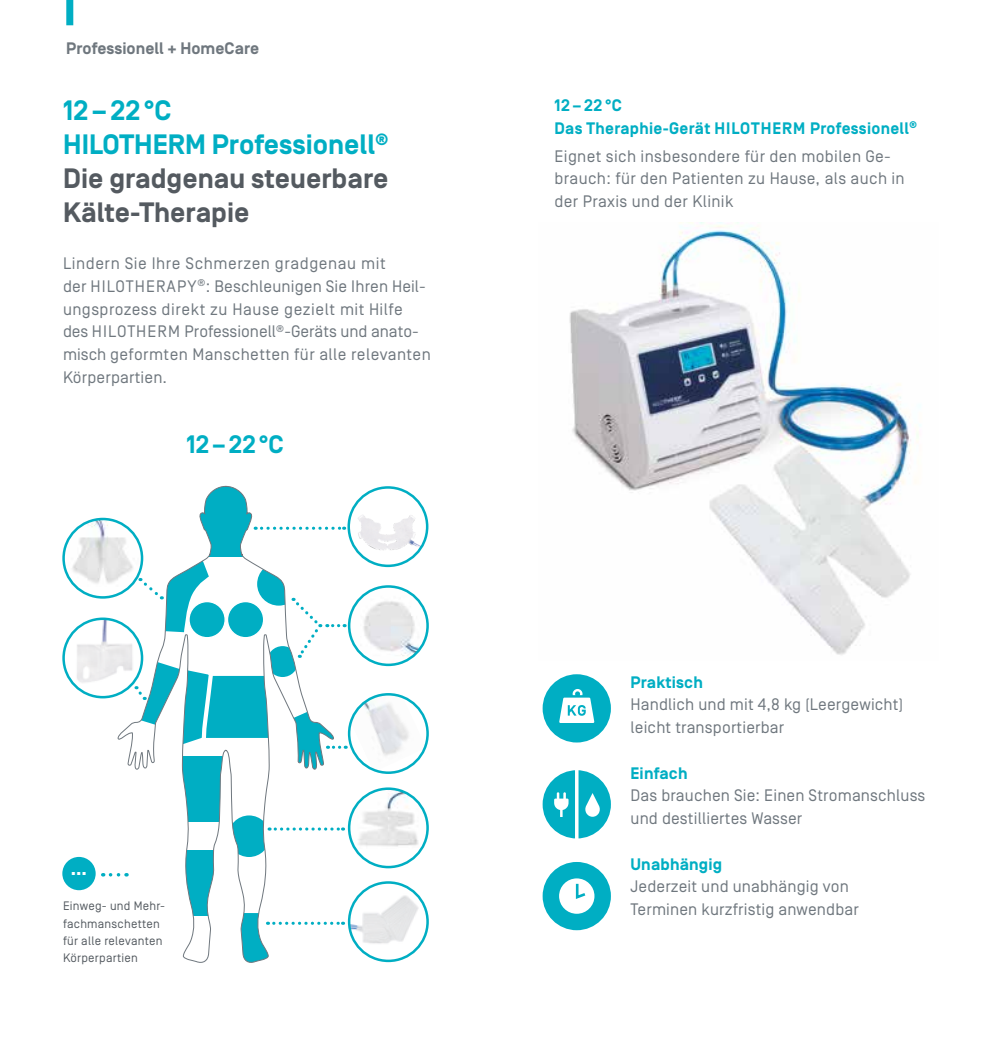
<style>
.page{position:relative;width:983px;height:1042px;background:#fff}
.page>*{position:absolute;margin:0;border:0;box-sizing:border-box;transform-origin:0 0}
.t1{font:700 28px/34.1px "Simplon Norm";color:#545a60}
.t2{font:700 25.2px "Simplon Norm";color:#00aec3}
.t3{font:700 18.72px "Simplon Norm";color:#fff}
.t4{font:16.62px/22.8px "Simplon Norm";letter-spacing:.01em;color:#6f777e}
.t5{font:700 16.62px/22.8px "Simplon Norm";letter-spacing:.02em;color:#00aec3}
.t6{font:700 16.62px "Simplon Norm";letter-spacing:.005em;color:#6f777e}
.t7{font:12.25px/17.2px "Simplon Norm";letter-spacing:.02em;color:#545a60}
.s1{color:#00aec3}
</style>
<div class="page">
<svg style="left:110px;top:873px;width:8px;height:3px"></svg>
<div style="left:62px;top:857px;width:34px;height:33px;background:#00aec3;border-radius:50%"></div>
<div style="left:542px;top:674px;width:68px;height:68px;background:#00aec3;border-radius:50%"></div>
<div style="left:542px;top:770px;width:68px;height:68px;background:#00aec3;border-radius:50%"></div>
<div style="left:542px;top:862px;width:68px;height:68px;background:#00aec3;border-radius:50%"></div>
<div style="left:66px;top:0;width:7px;height:25px;background:#00aec3"></div>
<svg style="left:585px;top:793px;width:15px;height:24px"></svg>
<svg style="left:554px;top:792px;width:14px;height:25px"></svg>
<hr style="left:575px;top:769px;width:3px;height:73px;background:#fff">
<div style="left:559px;top:878px;width:35px;height:36px;background:#fff;border-radius:50%"></div>
<svg style="left:575px;top:881px;width:13px;height:18px"></svg>
<svg style="left:559px;top:689px;width:35px;height:34px"></svg>
<img style="left:569px;top:222px;width:352px;height:433px">
<img style="left:350px;top:694px;width:75px;height:77px">
<div style="left:348px;top:693px;width:80px;height:81px;border:3px solid #00aec3;border-radius:50%"></div>
<img style="left:350px;top:586px;width:77px;height:79px">
<div style="left:348px;top:585px;width:80px;height:81px;border:3px solid #00aec3;border-radius:50%"></div>
<img style="left:68px;top:519px;width:50px;height:68px">
<div style="left:62px;top:518px;width:81px;height:81px;border:3px solid #00aec3;border-radius:50%"></div>
<img style="left:73px;top:621px;width:45px;height:65px">
<div style="left:62px;top:617px;width:81px;height:81px;border:3px solid #00aec3;border-radius:50%"></div>
<img style="left:357px;top:515px;width:65px;height:36px">
<div style="left:347px;top:486px;width:81px;height:81px;border:3px solid #00aec3;border-radius:50%"></div>
<svg style="left:334px;top:527px;width:10px;height:3px"></svg>
<svg style="left:334px;top:745px;width:12px;height:4px"></svg>
<img style="left:349px;top:789px;width:78px;height:59px">
<div style="left:348px;top:787px;width:80px;height:81px;border:3px solid #00aec3;border-radius:50%"></div>
<svg style="left:334px;top:624px;width:11px;height:4px"></svg>
<svg style="left:336px;top:827px;width:7px;height:4px"></svg>
<svg style="left:118px;top:486px;width:216px;height:477px"></svg>
<img style="left:349px;top:884px;width:78px;height:77px">
<div style="left:348px;top:881px;width:80px;height:81px;border:3px solid #00aec3;border-radius:50%"></div>
<p class="t6" style="left:66px;top:39px;width:194px">Professionell + HomeCare</p>
<h1 class="t1" style="left:63px;top:95px;width:327px"><span class="s1">12–22°C<br>HILOTHERM Professionell</span><sup>®<br></sup>Die gradgenau steuerbare<br>Kälte-Therapie</h1>
<p class="t4" style="left:63px;top:252px;width:369px">Lindern Sie Ihre Schmerzen gradgenau mit<br>der HILOTHERAPY<sup>®</sup>: Beschleunigen Sie Ihren Heil&shy;ungsprozess direkt zu Hause gezielt mit Hilfe des HILOTHERM Professionell<sup>®</sup>-Geräts und anato&shy;misch geformten Manschetten für alle relevanten Körperpartien.</p>
<h2 class="t2" style="left:186px;top:431px;width:99px">12–22°C</h2>
<p class="t3" style="left:71px;top:858px;width:18px">…</p>
<p class="t7" style="left:63px;top:898px;width:104px">Einweg- und Mehr&shy;fachmanschetten für alle relevanten<br>Körperpartien</p>
<p class="t5" style="left:554px;top:95px;width:364px">12–22°C<br>Das Theraphie-Gerät HILOTHERM Professionell<sup>®</sup></p>
<p class="t4" style="left:554px;top:145px;width:351px">Eignet sich insbesondere für den mobilen Ge&shy;brauch: für den Patienten zu Hause, als auch in der Praxis und der Klinik</p>
<p class="t5" style="left:630px;top:671px;width:74px">Praktisch</p>
<p class="t4" style="left:630px;top:693px;width:274px">Handlich und mit 4,8 kg (Leergewicht) leicht transportierbar</p>
<p class="t5" style="left:630px;top:762px;width:59px">Einfach</p>
<p class="t4" style="left:630px;top:784px;width:296px">Das brauchen Sie: Einen Stromanschluss und destilliertes Wasser</p>
<p class="t5" style="left:630px;top:853px;width:93px">Unabhängig</p>
<p class="t4" style="left:630px;top:875px;width:230px">Jederzeit und unabhängig von<br>Terminen kurzfristig anwendbar</p>
</div>
